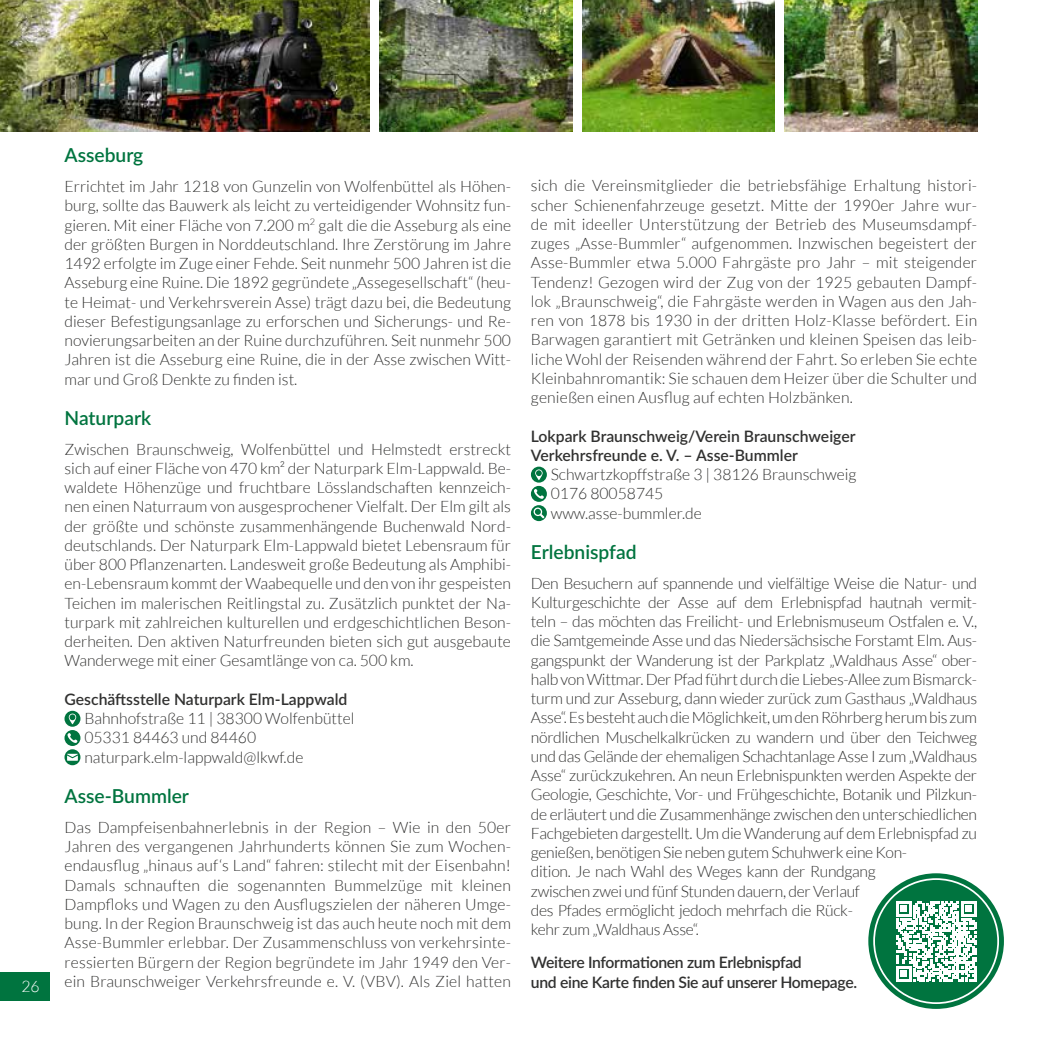
<style>
.page{position:relative;width:1042px;height:1042px;background:#fff}
.page>*{position:absolute;margin:0;border:0;box-sizing:border-box;transform-origin:0 0}
.t1{font:600 19.25px "Lato";color:#00743f}
.t2{font:300 15.75px/19.2px "Lato";letter-spacing:-.02em;color:#313130;text-align:justify}
.t3{font:600 15.75px/19.2px "Lato";letter-spacing:-.005em;color:#313130}
.t4{font:300 15.75px/19.2px "Lato";color:#313130}
.t5{font:300 15.75px "Lato";color:#fff}
</style>
<div class="page">
<div style="left:0;top:972px;width:50px;height:29px;background:#00743f"></div>
<svg style="left:64px;top:711px;width:16px;height:54px"></svg>
<svg style="left:531px;top:467px;width:16px;height:54px"></svg>
<svg style="left:868px;top:873px;width:136px;height:136px;background:#25885a"></svg>
<div style="left:874px;top:879px;width:124px;height:124px;background:#00743f;border-radius:50%"></div>
<div style="left:873px;top:878px;width:126px;height:126px;border:2px solid #fff;border-radius:50%"></div>
<svg style="left:896px;top:901px;width:80px;height:80px"></svg>
<img style="left:582px;top:0;width:193px;height:132px">
<img style="left:785px;top:0;width:192px;height:132px">
<img style="left:379px;top:0;width:193px;height:132px">
<img style="left:0;top:0;width:369px;height:132px">
<p class="t5" style="left:21px;top:978px;width:20px">26</p>
<p class="t1" style="left:64px;top:141px;width:80px">Asseburg</p>
<p class="t2" style="left:64px;top:177px;width:448px">Errichtet im Jahr 1218 von Gunzelin von Wolfenbüttel als Höhen&shy;burg, sollte das Bauwerk als leicht zu verteidigender Wohnsitz fun&shy;gieren. Mit einer Fläche von 7.200 m<sup>2</sup> galt die die Asseburg als eine der größten Burgen in Norddeutschland. Ihre Zerstörung im Jahre 1492 erfolgte im Zuge einer Fehde. Seit nunmehr 500 Jahren ist die Asseburg eine Ruine. Die 1892 gegründete „Assegesellschaft“ (heu&shy;te Heimat- und Verkehrsverein Asse) trägt dazu bei, die Bedeutung dieser Befestigungsanlage zu erforschen und Sicherungs- und Re&shy;novierungsarbeiten an der Ruine durchzuführen. Seit nunmehr 500<br>Jahren ist die Asseburg eine Ruine, die in der Asse zwischen Witt&shy;mar und Groß Denkte zu finden ist.</p>
<p class="t1" style="left:64px;top:404px;width:88px">Naturpark</p>
<p class="t2" style="left:64px;top:439px;width:448px">Zwischen Braunschweig, Wolfenbüttel und Helmstedt erstreckt sich auf einer Fläche von 470 km² der Naturpark Elm-Lappwald. Be&shy;waldete Höhenzüge und fruchtbare Lösslandschaften kennzeich&shy;nen einen Naturraum von ausgesprochener Vielfalt. Der Elm gilt als der größte und schönste zusammenhängende Buchenwald Nord&shy;deutschlands. Der Naturpark Elm-Lappwald bietet Lebensraum für über 800 Pflanzenarten. Landesweit große Bedeutung als Amphibi&shy;en-Lebensraum kommt der Waabequelle und den von ihr gespeisten Teichen im malerischen Reitlingstal zu. Zusätzlich punktet der Na&shy;turpark mit zahlreichen kulturellen und erdgeschichtlichen Beson&shy;derheiten. Den aktiven Naturfreunden bieten sich gut ausgebaute Wanderwege mit einer Gesamtlänge von ca. 500 km.</p>
<p class="t3" style="left:64px;top:689px;width:284px">Geschäftsstelle Naturpark Elm-Lappwald</p>
<p class="t4" style="left:84px;top:709px;width:272px">Bahnhofstraße 11 | 38300 Wolfenbüttel<br>05331 84463 und 84460 naturpark.elm-lappwald@lkwf.de</p>
<p class="t1" style="left:64px;top:782px;width:126px">Asse-Bummler</p>
<p class="t2" style="left:64px;top:817px;width:448px">Das Dampfeisenbahnerlebnis in der Region – Wie in den 50er Jahren des vergangenen Jahrhunderts können Sie zum Wochen&shy;endausflug „hinaus auf‘s Land“ fahren: stilecht mit der Eisenbahn!<br>Damals schnauften die sogenannten Bummelzüge mit kleinen Dampfloks und Wagen zu den Ausflugszielen der näheren Umge&shy;bung. In der Region Braunschweig ist das auch heute noch mit dem Asse-Bummler erlebbar. Der Zusammenschluss von verkehrsinte&shy;ressierten Bürgern der Region begründete im Jahr 1949 den Ver&shy;ein Braunschweiger Verkehrsfreunde e. V. (VBV). Als Ziel hatten</p>
<p class="t2" style="left:531px;top:176px;width:448px">sich die Vereinsmitglieder die betriebsfähige Erhaltung histori&shy;scher Schienenfahrzeuge gesetzt. Mitte der 1990er Jahre wur&shy;de mit ideeller Unterstützung der Betrieb des Museumsdampf&shy;zuges „Asse-Bummler“ aufgenommen. Inzwischen begeistert der Asse-Bummler etwa 5.000 Fahrgäste pro Jahr – mit steigender Tendenz! Gezogen wird der Zug von der 1925 gebauten Dampf&shy;lok „Braunschweig“, die Fahrgäste werden in Wagen aus den Jah&shy;ren von 1878 bis 1930 in der dritten Holz-Klasse befördert. Ein Barwagen garantiert mit Getränken und kleinen Speisen das leib&shy;liche Wohl der Reisenden während der Fahrt. So erleben Sie echte Kleinbahnromantik: Sie schauen dem Heizer über die Schulter und genießen einen Ausflug auf echten Holzbänken.</p>
<p class="t3" style="left:531px;top:425px;width:326px">Lokpark Braunschweig/Verein Braunschweiger<br>Verkehrsfreunde e. V. – Asse-Bummler</p>
<p class="t4" style="left:551px;top:465px;width:307px">Schwartzkopffstraße 3 | 38126 Braunschweig<br>0176 80058745<br>www.asse-bummler.de</p>
<p class="t1" style="left:531px;top:538px;width:107px">Erlebnispfad</p>
<p class="t2" style="left:531px;top:573px;width:448px;text-align:left">Den Besuchern auf spannende und vielfältige Weise die Natur- und Kulturgeschichte der Asse auf dem Erlebnispfad hautnah vermit&shy;teln – das möchten das Freilicht- und Erlebnismuseum Ostfalen e. V., die Samtgemeinde Asse und das Niedersächsische Forstamt Elm. Aus&shy;gangspunkt der Wanderung ist der Parkplatz „Waldhaus Asse“ ober&shy;halb von Wittmar. Der Pfad führt durch die Liebes-Allee zum Bismarck&shy;turm und zur Asseburg, dann wieder zurück zum Gasthaus „Waldhaus Asse“. Es besteht auch die Möglichkeit, um den Röhrberg herum bis zum nördlichen Muschelkalkrücken zu wandern und über den Teichweg und das Gelände der ehemaligen Schachtanlage Asse I zum „Waldhaus Asse“ zurückzukehren. An neun Erlebnispunkten werden Aspekte der Geologie, Geschichte, Vor- und Frühgeschichte, Botanik und Pilzkun&shy;de erläutert und die Zusammenhänge zwischen den unterschiedlichen Fachgebieten dargestellt. Um die Wanderung auf dem Erlebnispfad zu genießen, benötigen Sie neben gutem Schuhwerk eine Kon-<br>dition. Je nach Wahl des Weges kann der Rundgang<br>zwischen zwei und fünf Stunden dauern, der Verlauf<br>des Pfades ermöglicht jedoch mehrfach die Rück-<br>kehr zum „Waldhaus Asse“.</p>
<p class="t3" style="left:531px;top:951px;width:328px;line-height:19.8px">Weitere Informationen zum Erlebnispfad<br>und eine Karte finden Sie auf unserer Homepage.</p>
</div>
